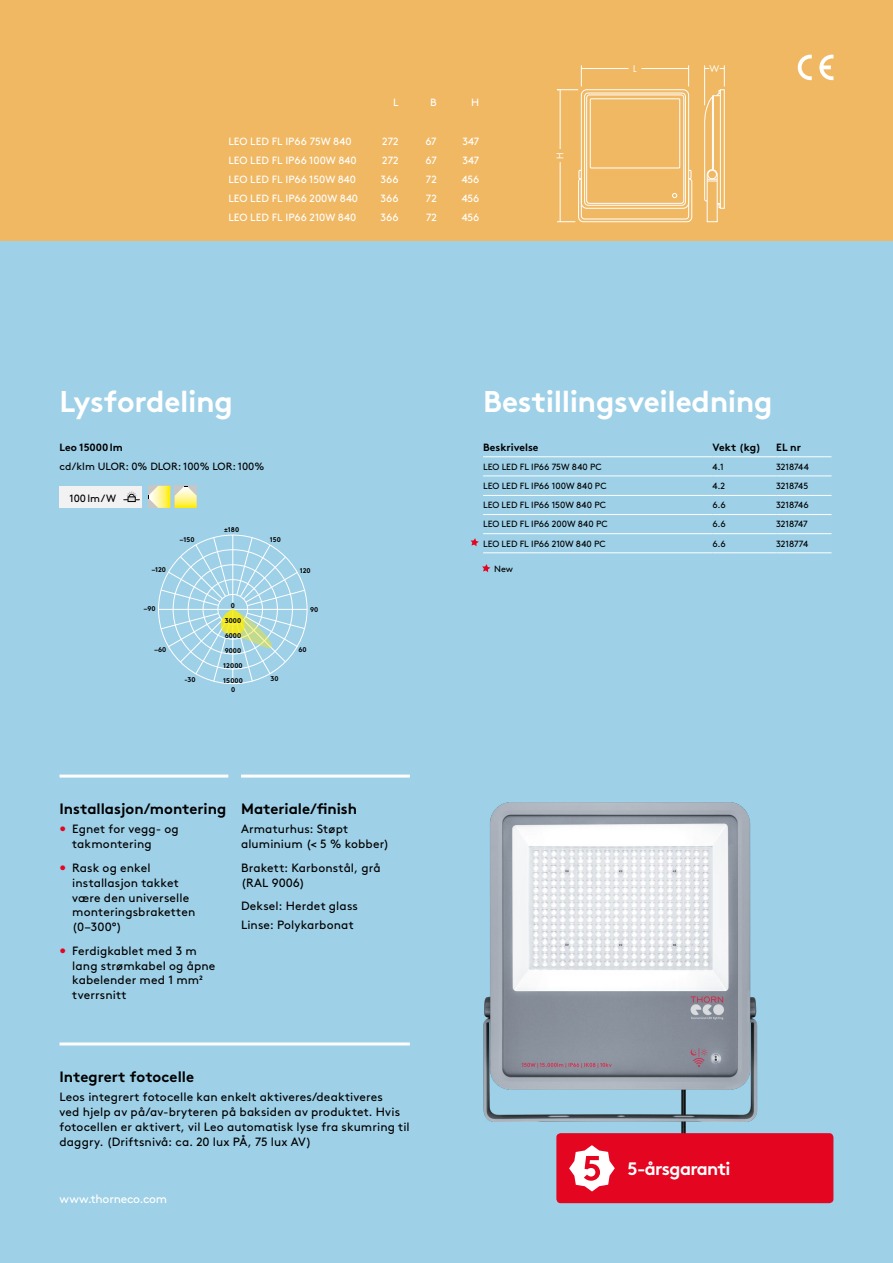
<style>
.page{position:relative;width:893px;height:1263px;background:#9ed0e7}
.page>*{position:absolute;margin:0;border:0;box-sizing:border-box;transform-origin:0 0}
.t1{font:700 30px "Brown";letter-spacing:-.015em;color:#fff}
.t2{font:700 18px "Brown";letter-spacing:-.04em;color:#fff}
.t3{font:700 15px "Brown";color:#000}
.t4{font:12px/14.9px "Brown";letter-spacing:.01em;color:#000}
.t5{font:12px "Brown";letter-spacing:-.02em;color:#fff}
.t6{font:10.5px "Brown";color:#fff}
.t7{font:10.5px "Brown";color:#000}
.t8{font:700 10.5px "Brown";color:#000}
.t9{font:9px "Brown";letter-spacing:-.005em;color:#000}
.t10{font:9px "Futura";color:#fff}
.t11{font:700 6.9px/15px "Brown";color:#000}
.s1{color:#e40521}
</style>
<div class="page">
<div style="left:0;top:0;width:893px;height:240px;background:#f0b863"></div>
<hr style="left:232px;top:535px;width:1px;height:67px;background:#fff">
<hr style="left:232px;top:609px;width:1px;height:74px;background:#fff">
<hr style="left:159px;top:609px;width:148px;height:1px;background:#fff">
<svg style="left:160px;top:536px;width:146px;height:146px"></svg>
<hr style="left:60px;top:774px;width:168px;height:3px;background:#fff">
<hr style="left:241px;top:774px;width:169px;height:3px;background:#fff">
<hr style="left:60px;top:1042px;width:350px;height:3px;background:#fff">
<hr style="left:483px;top:456px;width:229px;height:1px;background:#fff">
<hr style="left:712px;top:456px;width:64px;height:1px;background:#fff">
<hr style="left:776px;top:456px;width:55px;height:1px;background:#fff">
<hr style="left:483px;top:475px;width:229px;height:1px;background:#fff">
<hr style="left:712px;top:475px;width:64px;height:1px;background:#fff">
<hr style="left:776px;top:475px;width:55px;height:1px;background:#fff">
<hr style="left:483px;top:495px;width:229px;height:1px;background:#fff">
<hr style="left:712px;top:495px;width:64px;height:1px;background:#fff">
<hr style="left:776px;top:495px;width:55px;height:1px;background:#fff">
<hr style="left:483px;top:514px;width:229px;height:1px;background:#fff">
<hr style="left:712px;top:514px;width:64px;height:1px;background:#fff">
<hr style="left:776px;top:514px;width:55px;height:1px;background:#fff">
<hr style="left:483px;top:533px;width:229px;height:1px;background:#fff">
<hr style="left:712px;top:533px;width:64px;height:1px;background:#fff">
<hr style="left:776px;top:533px;width:55px;height:1px;background:#fff">
<hr style="left:483px;top:552px;width:229px;height:1px;background:#fff">
<hr style="left:712px;top:552px;width:64px;height:1px;background:#fff">
<hr style="left:776px;top:552px;width:55px;height:1px;background:#fff">
<div style="left:60px;top:486px;width:82px;height:22px;background:#f2f2f2"></div>
<svg style="left:148px;top:486px;width:49px;height:22px"></svg>
<svg style="left:124px;top:492px;width:15px;height:10px"></svg>
<svg style="left:688px;top:65px;width:1px;height:22px"></svg>
<hr style="left:581px;top:68px;width:47px;height:1px;background:#fff">
<hr style="left:641px;top:68px;width:48px;height:1px;background:#fff">
<svg style="left:557px;top:65px;width:25px;height:25px"></svg>
<hr style="left:560px;top:162px;width:1px;height:60px;background:#fff">
<hr style="left:560px;top:90px;width:1px;height:59px;background:#fff">
<div style="left:584px;top:93px;width:102px;height:113px;border:1px solid #fff;border-radius:4px"></div>
<div style="left:586px;top:94px;width:98px;height:110px;border:1px solid #fff;border-radius:3px"></div>
<div style="left:590px;top:98px;width:90px;height:70px;border:1px solid #fff"></div>
<div style="left:581px;top:89px;width:108px;height:120px;border:1px solid #fff;border-radius:5px"></div>
<svg style="left:557px;top:169px;width:136px;height:54px"></svg>
<svg style="left:704px;top:65px;width:21px;height:158px"></svg>
<img style="left:483px;top:802px;width:275px;height:331px">
<svg style="left:482px;top:564px;width:8px;height:8px"></svg>
<svg style="left:471px;top:538px;width:8px;height:8px"></svg>
<div style="left:556px;top:1133px;width:277px;height:70px;background:#e40521;border-radius:4px"></div>
<svg style="left:569px;top:1145px;width:46px;height:46px"></svg>
<svg style="left:798px;top:55px;width:14px;height:25px"></svg>
<svg style="left:819px;top:55px;width:14px;height:25px"></svg>
<p class="t6" style="left:393px;top:95px;width:7px">L</p>
<p class="t6" style="left:430px;top:95px;width:8px">B</p>
<p class="t6" style="left:471px;top:95px;width:10px">H</p>
<p class="t6" style="left:228px;top:133px;width:125px">LEO LED FL IP66 75W 840</p>
<p class="t6" style="left:382px;top:133px;width:18px">272</p>
<p class="t6" style="left:425px;top:133px;width:13px">67</p>
<p class="t6" style="left:462px;top:133px;width:18px">347</p>
<p class="t6" style="left:228px;top:152px;width:130px">LEO LED FL IP66 100W 840</p>
<p class="t6" style="left:382px;top:152px;width:18px">272</p>
<p class="t6" style="left:425px;top:152px;width:13px">67</p>
<p class="t6" style="left:462px;top:152px;width:18px">347</p>
<p class="t6" style="left:228px;top:171px;width:129px">LEO LED FL IP66 150W 840</p>
<p class="t6" style="left:381px;top:171px;width:19px">366</p>
<p class="t6" style="left:426px;top:171px;width:12px">72</p>
<p class="t6" style="left:462px;top:171px;width:19px">456</p>
<p class="t6" style="left:228px;top:190px;width:131px">LEO LED FL IP66 200W 840</p>
<p class="t6" style="left:381px;top:190px;width:19px">366</p>
<p class="t6" style="left:426px;top:190px;width:12px">72</p>
<p class="t6" style="left:462px;top:190px;width:19px">456</p>
<p class="t6" style="left:228px;top:209px;width:129px">LEO LED FL IP66 210W 840</p>
<p class="t6" style="left:381px;top:209px;width:19px">366</p>
<p class="t6" style="left:426px;top:209px;width:12px">72</p>
<p class="t6" style="left:462px;top:209px;width:19px">456</p>
<p class="t10" style="left:554px;top:159px;width:8px;rotate:-90deg">H</p>
<p class="t10" style="left:633px;top:62px;width:5px">L</p>
<p class="t10" style="left:709px;top:62px;width:11px">W</p>
<h1 class="t1" style="left:60px;top:378px;width:175px">Lysfordeling</h1>
<p class="t8" style="left:60px;top:439px;width:65px">Leo 15000lm</p>
<p class="t7" style="left:60px;top:458px;width:206px">cd/klm ULOR: 0% DLOR: 100% LOR: 100%</p>
<p class="t7" style="left:70px;top:490px;width:48px">100lm/W</p>
<p class="t11" style="left:180px;top:532px;width:16px">–150</p>
<p class="t11" style="left:224px;top:521px;width:16px">±180</p>
<p class="t11" style="left:270px;top:531px;width:12px">150</p>
<p class="t11" style="left:152px;top:561px;width:16px">–120</p>
<p class="t11" style="left:300px;top:562px;width:12px">120</p>
<p class="t11" style="left:144px;top:601px;width:13px">–90</p>
<p class="t11" style="left:310px;top:602px;width:10px">90</p>
<p class="t11" style="left:154px;top:641px;width:13px">–60</p>
<p class="t11" style="left:231px;top:598px;width:6px">0</p>
<p class="t11" style="left:223px;top:612px;width:21px">3000<br>6000<br>9000<br>12000<br>15000</p>
<p class="t11" style="left:299px;top:641px;width:10px">60</p>
<p class="t11" style="left:270px;top:671px;width:10px">30</p>
<p class="t11" style="left:184px;top:671px;width:13px">-30</p>
<p class="t11" style="left:231px;top:681px;width:6px">0</p>
<p class="t3" style="left:60px;top:797px;width:299px">Installasjon/montering Materiale/finish</p>
<p class="t4" style="left:241px;top:821px;width:150px">Armaturhus: Støpt aluminium (&lt; 5 % kobber)</p>
<p class="t4" style="left:241px;top:859px;width:141px">Brakett: Karbonstål, grå (RAL 9006)</p>
<p class="t4" style="left:241px;top:895px;width:118px;line-height:19.2px">Deksel: Herdet glass<br>Linse: Polykarbonat</p>
<p class="t4" style="left:72px;top:821px;width:108px;text-indent:-13px"><span class="s1">•</span> Egnet for vegg- og takmontering</p>
<p class="t4" style="left:72px;top:859px;width:125px;text-indent:-13px"><span class="s1">•</span> Rask og enkel installasjon takket være den universelle monteringsbraketten (0–300°)</p>
<p class="t4" style="left:72px;top:942px;width:145px;text-indent:-13px"><span class="s1">•</span> Ferdigkablet med 3 m lang strømkabel og åpne kabelender med 1 mm2 tverrsnitt</p>
<p class="t3" style="left:60px;top:1065px;width:136px">Integrert fotocelle</p>
<p class="t4" style="left:60px;top:1089px;width:352px">Leos integrert fotocelle kan enkelt aktiveres/deaktiveres<br>ved hjelp av på/av-bryteren på baksiden av produktet. Hvis fotocellen er aktivert, vil Leo automatisk lyse fra skumring til daggry. (Driftsnivå: ca. 20 lux PÅ, 75 lux AV)</p>
<p class="t5" style="left:60px;top:1190px;width:109px">www.thorneco.com</p>
<h1 class="t1" style="left:483px;top:378px;width:291px">Bestillingsveiledning</h1>
<p class="t8" style="left:483px;top:439px;width:57px">Beskrivelse</p>
<p class="t8" style="left:712px;top:439px;width:50px">Vekt (kg)</p>
<p class="t8" style="left:776px;top:439px;width:26px">EL nr</p>
<p class="t9" style="left:483px;top:460px;width:120px">LEO LED FL IP66 75W 840 PC</p>
<p class="t9" style="left:712px;top:460px;width:13px">4.1</p>
<p class="t9" style="left:776px;top:460px;width:34px">3218744</p>
<p class="t9" style="left:483px;top:479px;width:125px">LEO LED FL IP66 100W 840 PC</p>
<p class="t9" style="left:712px;top:479px;width:14px">4.2</p>
<p class="t9" style="left:776px;top:479px;width:34px">3218745</p>
<p class="t9" style="left:483px;top:498px;width:124px">LEO LED FL IP66 150W 840 PC</p>
<p class="t9" style="left:712px;top:498px;width:15px">6.6</p>
<p class="t9" style="left:776px;top:498px;width:34px">3218746</p>
<p class="t9" style="left:483px;top:517px;width:126px">LEO LED FL IP66 200W 840 PC</p>
<p class="t9" style="left:712px;top:517px;width:15px">6.6</p>
<p class="t9" style="left:776px;top:517px;width:33px">3218747</p>
<p class="t9" style="left:483px;top:537px;width:124px">LEO LED FL IP66 210W 840 PC</p>
<p class="t9" style="left:712px;top:537px;width:15px">6.6</p>
<p class="t9" style="left:776px;top:537px;width:33px">3218774</p>
<p class="t9" style="left:494px;top:562px;width:21px">New</p>
<h2 class="t2" style="left:627px;top:1154px;width:105px">5-årsgaranti</h2>
</div>
